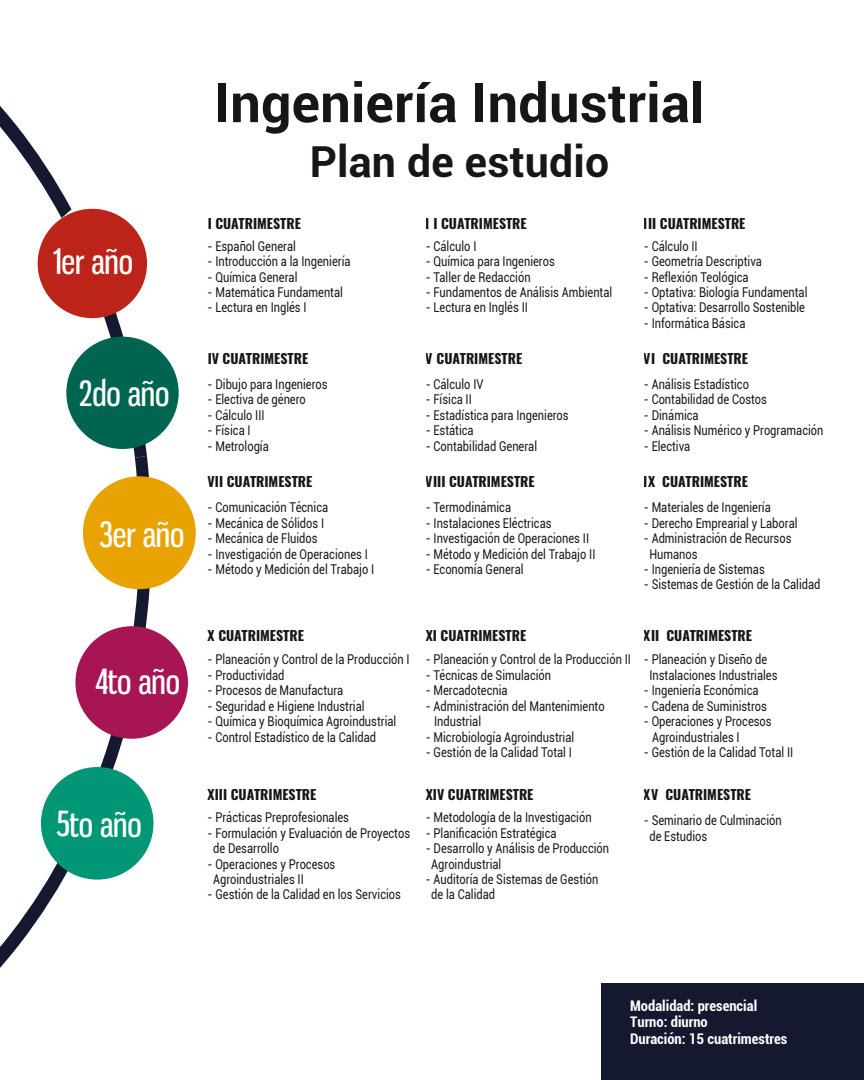
<style>
.page{position:relative;width:864px;height:1080px;background:#fff}
.page>*{position:absolute;margin:0;border:0;box-sizing:border-box;transform-origin:0 0}
.t1{font:700 54px "Roboto";letter-spacing:.005em;color:#161615}
.t2{font:700 42.75px "Roboto";letter-spacing:.005em;color:#161615}
.t3{font:34.05px "Gnuolane Rg";letter-spacing:-.005em;color:#fff}
.t4{font:700 condensed 14.7px "Roboto";color:#fff}
.t5{font:13.5px/15.5px "Roboto";color:#161615;scale:.82 1}
.t6{font:700 13.5px "Oswald";color:#161615}
</style>
<div class="page">
<div style="left:601px;top:983px;width:263px;height:97px;background:#14192f"></div>
<svg style="left:0;top:846px;width:68px;height:122px"></svg>
<svg style="left:0;top:106px;width:72px;height:112px"></svg>
<svg style="left:75px;top:246px;width:75px;height:548px"></svg>
<div style="left:66px;top:337px;width:113px;height:112px;background:#006550;border-radius:50%"></div>
<div style="left:83px;top:476px;width:113px;height:113px;background:#e8a303;border-radius:50%"></div>
<div style="left:75px;top:626px;width:113px;height:113px;background:#a81555;border-radius:50%"></div>
<div style="left:38px;top:209px;width:109px;height:109px;background:#bd2419;border-radius:50%"></div>
<div style="left:41px;top:767px;width:113px;height:113px;background:#009676;border-radius:50%"></div>
<h3 class="t3" style="left:53px;top:241px;width:82px">1er año</h3>
<h3 class="t3" style="left:79px;top:373px;width:92px">2do año</h3>
<h3 class="t3" style="left:99px;top:514px;width:87px">3er año</h3>
<h3 class="t3" style="left:95px;top:661px;width:86px">4to año</h3>
<h3 class="t3" style="left:56px;top:803px;width:87px">5to año</h3>
<h1 class="t1" style="left:214px;top:65px;width:492px">Ingeniería Industrial</h1>
<h2 class="t2" style="left:310px;top:131px;width:301px">Plan de estudio</h2>
<p class="t6" style="left:208px;top:214px;width:95px">I CUATRIMESTRE</p>
<p class="t6" style="left:426px;top:214px;width:102px">I I CUATRIMESTRE</p>
<p class="t5" style="left:208px;top:238px;width:109px">- Español General</p>
<p class="t5" style="left:208px;top:253px;width:176px">- Introducción a la Ingeniería</p>
<p class="t5" style="left:208px;top:269px;width:111px">- Química General</p>
<p class="t5" style="left:208px;top:284px;width:166px">- Matemática Fundamental</p>
<p class="t5" style="left:208px;top:299px;width:122px">- Lectura en Inglés I</p>
<p class="t6" style="left:208px;top:349px;width:102px">IV CUATRIMESTRE</p>
<p class="t5" style="left:208px;top:376px;width:148px">- Dibujo para Ingenieros</p>
<p class="t5" style="left:208px;top:391px;width:121px">- Electiva de género</p>
<p class="t5" style="left:208px;top:407px;width:71px">- Cálculo III</p>
<p class="t5" style="left:208px;top:422px;width:54px">- Física I</p>
<p class="t5" style="left:208px;top:438px;width:76px">- Metrología</p>
<p class="t6" style="left:208px;top:473px;width:106px">VII CUATRIMESTRE</p>
<p class="t5" style="left:208px;top:499px;width:149px">- Comunicación Técnica</p>
<p class="t5" style="left:208px;top:515px;width:144px">- Mecánica de Sólidos I</p>
<p class="t5" style="left:208px;top:530px;width:136px">- Mecánica de Fluidos</p>
<p class="t5" style="left:208px;top:546px;width:197px">- Investigación de Operaciones I</p>
<p class="t5" style="left:208px;top:561px;width:205px">- Método y Medición del Trabajo I</p>
<p class="t5" style="left:426px;top:238px;width:63px">- Cálculo I</p>
<p class="t5" style="left:426px;top:253px;width:159px">- Química para Ingenieros</p>
<p class="t5" style="left:426px;top:269px;width:129px">- Taller de Redacción</p>
<p class="t5" style="left:426px;top:284px;width:229px">- Fundamentos de Análisis Ambiental</p>
<p class="t5" style="left:426px;top:299px;width:126px">- Lectura en Inglés II</p>
<p class="t6" style="left:426px;top:349px;width:98px">V CUATRIMESTRE</p>
<p class="t5" style="left:426px;top:376px;width:72px">- Cálculo IV</p>
<p class="t5" style="left:426px;top:391px;width:58px">- Física II</p>
<p class="t5" style="left:426px;top:407px;width:176px">- Estadística para Ingenieros</p>
<p class="t5" style="left:426px;top:422px;width:60px">- Estática</p>
<p class="t5" style="left:426px;top:438px;width:137px">- Contabilidad General</p>
<p class="t6" style="left:426px;top:473px;width:110px">VIII CUATRIMESTRE</p>
<p class="t5" style="left:426px;top:499px;width:106px">- Termodinámica</p>
<p class="t5" style="left:426px;top:515px;width:155px">- Instalaciones Eléctricas</p>
<p class="t5" style="left:426px;top:530px;width:201px">- Investigación de Operaciones II</p>
<p class="t5" style="left:426px;top:546px;width:208px">- Método y Medición del Trabajo II</p>
<p class="t5" style="left:426px;top:561px;width:121px">- Economía General</p>
<p class="t6" style="left:644px;top:214px;width:103px">III CUATRIMESTRE</p>
<p class="t5" style="left:644px;top:238px;width:67px">- Cálculo II</p>
<p class="t5" style="left:644px;top:253px;width:145px">- Geometría Descriptiva</p>
<p class="t5" style="left:644px;top:269px;width:129px">- Reflexión Teológica</p>
<p class="t5" style="left:644px;top:284px;width:201px">- Optativa: Biología Fundamental</p>
<p class="t5" style="left:644px;top:299px;width:198px">- Optativa: Desarrollo Sostenible</p>
<p class="t5" style="left:644px;top:315px;width:125px">- Informática Básica</p>
<p class="t6" style="left:644px;top:349px;width:106px">VI CUATRIMESTRE</p>
<p class="t5" style="left:644px;top:376px;width:130px">- Análisis Estadístico</p>
<p class="t5" style="left:644px;top:391px;width:152px">- Contabilidad de Costos</p>
<p class="t5" style="left:644px;top:407px;width:68px">- Dinámica</p>
<p class="t5" style="left:644px;top:422px;width:221px">- Análisis Numérico y Programación</p>
<p class="t5" style="left:644px;top:438px;width:58px">- Electiva</p>
<p class="t6" style="left:644px;top:473px;width:105px">IX CUATRIMESTRE</p>
<p class="t5" style="left:644px;top:499px;width:156px">- Materiales de Ingeniería</p>
<p class="t5" style="left:644px;top:515px;width:189px">- Derecho Emprearial y Laboral</p>
<p class="t5" style="left:649px;top:530px;width:175px;text-indent:-6px">- Administración de Recursos<br>Humanos</p>
<p class="t5" style="left:644px;top:561px;width:149px">- Ingeniería de Sistemas</p>
<p class="t5" style="left:644px;top:576px;width:217px">- Sistemas de Gestión de la Calidad</p>
<p class="t6" style="left:208px;top:627px;width:98px">X CUATRIMESTRE</p>
<p class="t5" style="left:208px;top:651px;width:248px">- Planeación y Control de la Producción I</p>
<p class="t5" style="left:208px;top:667px;width:95px">- Productividad</p>
<p class="t5" style="left:208px;top:682px;width:167px">- Procesos de Manufactura</p>
<p class="t5" style="left:208px;top:698px;width:193px">- Seguridad e Higiene Industrial</p>
<p class="t5" style="left:208px;top:713px;width:232px">- Química y Bioquímica Agroindustrial</p>
<p class="t5" style="left:208px;top:729px;width:207px">- Control Estadístico de la Calidad</p>
<p class="t6" style="left:208px;top:786px;width:110px">XIII CUATRIMESTRE</p>
<p class="t5" style="left:208px;top:809px;width:174px">- Prácticas Preprofesionales</p>
<p class="t5" style="left:213px;top:825px;width:242px;text-indent:-6px">- Formulación y Evaluación de Proyectos de Desarrollo</p>
<p class="t5" style="left:213px;top:856px;width:151px;text-indent:-6px">- Operaciones y Procesos<br>Agroindustriales II</p>
<p class="t5" style="left:208px;top:886px;width:237px">- Gestión de la Calidad en los Servicios</p>
<p class="t6" style="left:426px;top:627px;width:102px">XI CUATRIMESTRE</p>
<p class="t5" style="left:426px;top:651px;width:252px">- Planeación y Control de la Producción II</p>
<p class="t5" style="left:426px;top:667px;width:154px">- Técnicas de Simulación</p>
<p class="t5" style="left:426px;top:682px;width:101px">- Mercadotecnia</p>
<p class="t5" style="left:434px;top:698px;width:210px;text-indent:-8px">- Administración del Mantenimiento<br>Industrial</p>
<p class="t5" style="left:426px;top:729px;width:183px">- Microbiología Agroindustrial</p>
<p class="t5" style="left:426px;top:744px;width:180px">- Gestión de la Calidad Total I</p>
<p class="t6" style="left:426px;top:786px;width:109px">XIV CUATRIMESTRE</p>
<p class="t5" style="left:426px;top:809px;width:204px">- Metodología de la Investigación</p>
<p class="t5" style="left:426px;top:825px;width:161px">- Planificación Estratégica</p>
<p class="t5" style="left:431px;top:840px;width:219px;text-indent:-6px">- Desarrollo y Análisis de Producción<br>Agroindustrial</p>
<p class="t5" style="left:431px;top:871px;width:205px;text-indent:-6px">- Auditoría de Sistemas de Gestión de la Calidad</p>
<p class="t6" style="left:644px;top:627px;width:110px">XII CUATRIMESTRE</p>
<p class="t5" style="left:649px;top:651px;width:158px;text-indent:-6px">- Planeación y Diseño de<br>Instalaciones Industriales</p>
<p class="t5" style="left:644px;top:682px;width:141px">- Ingeniería Económica</p>
<p class="t5" style="left:644px;top:698px;width:151px">- Cadena de Suministros</p>
<p class="t5" style="left:652px;top:713px;width:147px;text-indent:-8px">- Operaciones y Procesos<br>Agroindustriales I</p>
<p class="t5" style="left:644px;top:744px;width:184px">- Gestión de la Calidad Total II</p>
<p class="t6" style="left:644px;top:786px;width:109px">XV CUATRIMESTRE</p>
<p class="t5" style="left:649px;top:812px;width:163px;text-indent:-6px">- Seminario de Culminación de Estudios</p>
<p class="t4" style="left:630px;top:995px;width:129px">Modalidad: presencial</p>
<p class="t4" style="left:630px;top:1029px;width:159px">Duración: 15 cuatrimestres</p>
<p class="t4" style="left:630px;top:1012px;width:79px">Turno: diurno</p>
</div>
